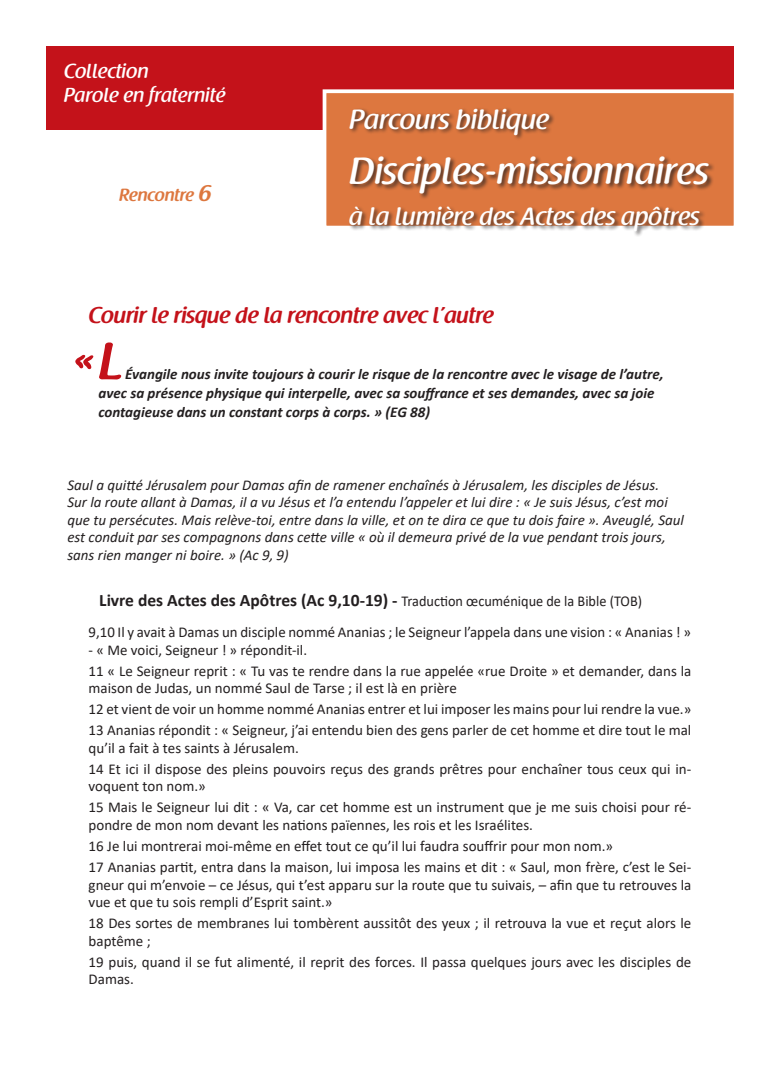
<style>
.page{position:relative;width:780px;height:1088px;background:#fff}
.page>*{position:absolute;margin:0;border:0;box-sizing:border-box;transform-origin:0 0}
.t1{font:600 52.5px "Raspoutine";color:#c4121a}
.t2{font:500 37.5px "Raspoutine";color:#fff}
.t3{font:500 27.5px "Raspoutine";color:#fff}
.t4{font:500 25px "Raspoutine";color:#fff}
.t5{font:600 22.5px "Raspoutine";color:#c4121a}
.t6{font:500 20px/24px "Raspoutine";color:#fff}
.t7{font:700 17.5px "Calibri";color:#231f20}
.t8{font:600 17.5px "Raspoutine";color:#dd773f}
.t9{font:15px/21px "Calibri";color:#231f20}
.t10{font:italic 15px/17.5px "Calibri";color:#231f20}
.t11{font:italic 700 15px/18.8px "Calibri";color:#231f20}
.s1{font-size:22.5px}
.s2{font-weight:400;font-size:15px}
</style>
<div class="page">
<div style="left:46px;top:46px;width:687px;height:84px;background:#c4121a"></div>
<div style="left:322px;top:89px;width:415px;height:140px;background:#dd773f;border:4px solid #fff"></div>
<div style="left:348px;top:107px;width:367px;height:130px;background:#231f20;opacity:.75"></div>
<h3 class="t6" style="left:64px;top:60px;width:163px">Collection<br>Parole en fraternité</h3>
<p class="t8" style="left:119px;top:185px;width:93px">Rencontre <span class="s1">6</span></p>
<h3 class="t3" style="left:349px;top:104px;width:201px">Parcours biblique</h3>
<h2 class="t2" style="left:349px;top:150px;width:361px">Disciples-missionnaires</h2>
<h3 class="t4" style="left:349px;top:202px;width:352px">à la lumière des Actes des apôtres</h3>
<h3 class="t5" style="left:89px;top:303px;width:406px">Courir le risque de la rencontre avec l’autre</h3>
<h1 class="t1" style="left:74px;top:332px;width:50px">« L</h1>
<p class="t11" style="left:98px;top:365px;width:566px;text-indent:27px">Évangile nous invite toujours à courir le risque de la rencontre avec le visage de l’autre, avec sa présence physique qui interpelle, avec sa souffrance et ses demandes, avec sa joie contagieuse dans un constant corps à corps. » (EG 88)</p>
<p class="t10" style="left:67px;top:475px;width:618px">Saul a quitté Jérusalem pour Damas afin de ramener enchaînés à Jérusalem, les disciples de Jésus.<br>Sur la route allant à Damas, il a vu Jésus et l’a entendu l’appeler et lui dire : « Je suis Jésus, c’est moi que tu persécutes. Mais relève-toi, entre dans la ville, et on te dira ce que tu dois faire ». Aveuglé, Saul est conduit par ses compagnons dans cette ville « où il demeura privé de la vue pendant trois jours, sans rien manger ni boire. » (Ac 9, 9)</p>
<p class="t7" style="left:99px;top:587px;width:544px">Livre des Actes des Apôtres (Ac 9,10-19) - <span class="s2">Traduction œcuménique de la Bible (TOB)</span></p>
<p class="t9" style="left:89px;top:621px;width:604px">9,10 Il y avait à Damas un disciple nommé Ananias ; le Seigneur l’appela dans une vision : « Ananias ! »</p>
<p class="t9" style="left:89px;top:639px;width:604px">- « Me voici, Seigneur ! » répondit-il.<br>11 « Le Seigneur reprit : « Tu vas te rendre dans la rue appelée «rue Droite » et demander, dans la</p>
<p class="t9" style="left:89px;top:677px;width:604px">maison de Judas, un nommé Saul de Tarse ; il est là en prière<br>12 et vient de voir un homme nommé Ananias entrer et lui imposer les mains pour lui rendre la vue.»<br>13 Ananias répondit : « Seigneur, j’ai entendu bien des gens parler de cet homme et dire tout le mal</p>
<p class="t9" style="left:89px;top:737px;width:604px">qu’il a fait à tes saints à Jérusalem.<br>14 Et ici il dispose des pleins pouvoirs reçus des grands prêtres pour enchaîner tous ceux qui in-</p>
<p class="t9" style="left:89px;top:775px;width:604px">voquent ton nom.»<br>15 Mais le Seigneur lui dit : « Va, car cet homme est un instrument que je me suis choisi pour ré-</p>
<p class="t9" style="left:89px;top:814px;width:604px">pondre de mon nom devant les nations païennes, les rois et les Israélites.<br>16 Je lui montrerai moi-même en effet tout ce qu’il lui faudra souffrir pour mon nom.»<br>17 Ananias partit, entra dans la maison, lui imposa les mains et dit : « Saul, mon frère, c’est le Sei-</p>
<p class="t9" style="left:89px;top:875px;width:604px;line-height:17.5px">gneur qui m’envoie – ce Jésus, qui t’est apparu sur la route que tu suivais, – afin que tu retrouves la vue et que tu sois rempli d’Esprit saint.»</p>
<p class="t9" style="left:89px;top:914px;width:604px;line-height:17.5px">18 Des sortes de membranes lui tombèrent aussitôt des yeux ; il retrouva la vue et reçut alors le baptême ;</p>
<p class="t9" style="left:89px;top:952px;width:604px;line-height:17.5px">19 puis, quand il se fut alimenté, il reprit des forces. Il passa quelques jours avec les disciples de<br>Damas.</p>
</div>
